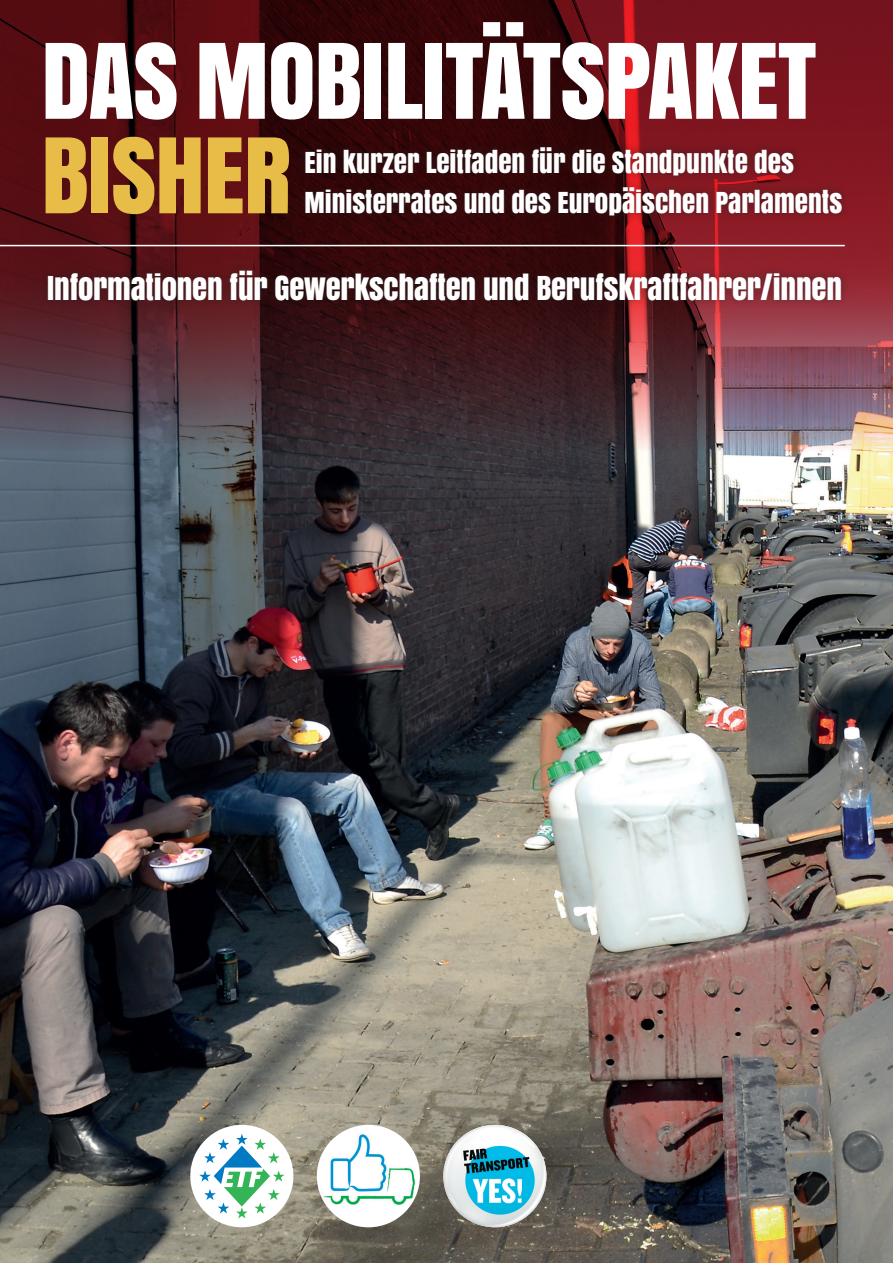
<style>
.page{position:relative;width:893px;height:1263px;background:#fff}
.page>*{position:absolute;margin:0;border:0;box-sizing:border-box;transform-origin:0 0}
.t1{font:97.5px/94.5px "Anton";letter-spacing:-.01em;color:#fff}
.t2{font:30.75px "Anton";letter-spacing:-.005em;color:#fff}
.t3{font:27px/40.5px "Anton";color:#fff}
.s1{color:#e7bd47}
</style>
<div class="page">
<img style="left:0;top:451px;width:893px;height:812px">
<div style="left:190px;top:1125px;width:103px;height:102px;background:#fff;border-radius:50%"></div>
<svg style="left:199px;top:1134px;width:85px;height:84px"></svg>
<img style="left:443px;top:1125px;width:103px;height:102px;border-radius:51px">
<div style="left:317px;top:1125px;width:103px;height:102px;background:#fff;border-radius:50%"></div>
<img style="left:323px;top:1133px;width:95px;height:74px">
<svg style="left:0;top:0;width:893px;height:451px;background:#571f25"></svg>
<div style="left:296px;top:138px;width:554px;height:86px;background:#231f20;opacity:.5"></div>
<div style="left:39px;top:262px;width:811px;height:47px;background:#231f20;opacity:.5"></div>
<hr style="left:0;top:245px;width:845px;height:1px;background:#fff">
<p class="t1" style="left:41px;top:30px;width:777px">DAS MOBILITÄTSPAKET<br><span class="s1">BISHER</span></p>
<p class="t3" style="left:304px;top:141px;width:539px">EIN KURZER LEITFADEN FÜR DIE STANDPUNKTE DES<br>MINISTERRATES UND DES EUROPÄISCHEN PARLAMENTS</p>
<p class="t2" style="left:47px;top:264px;width:797px">INFORMATIONEN FÜR GEWERKSCHAFTEN UND BERUFSKRAFTFAHRER/INNEN</p>
</div>
